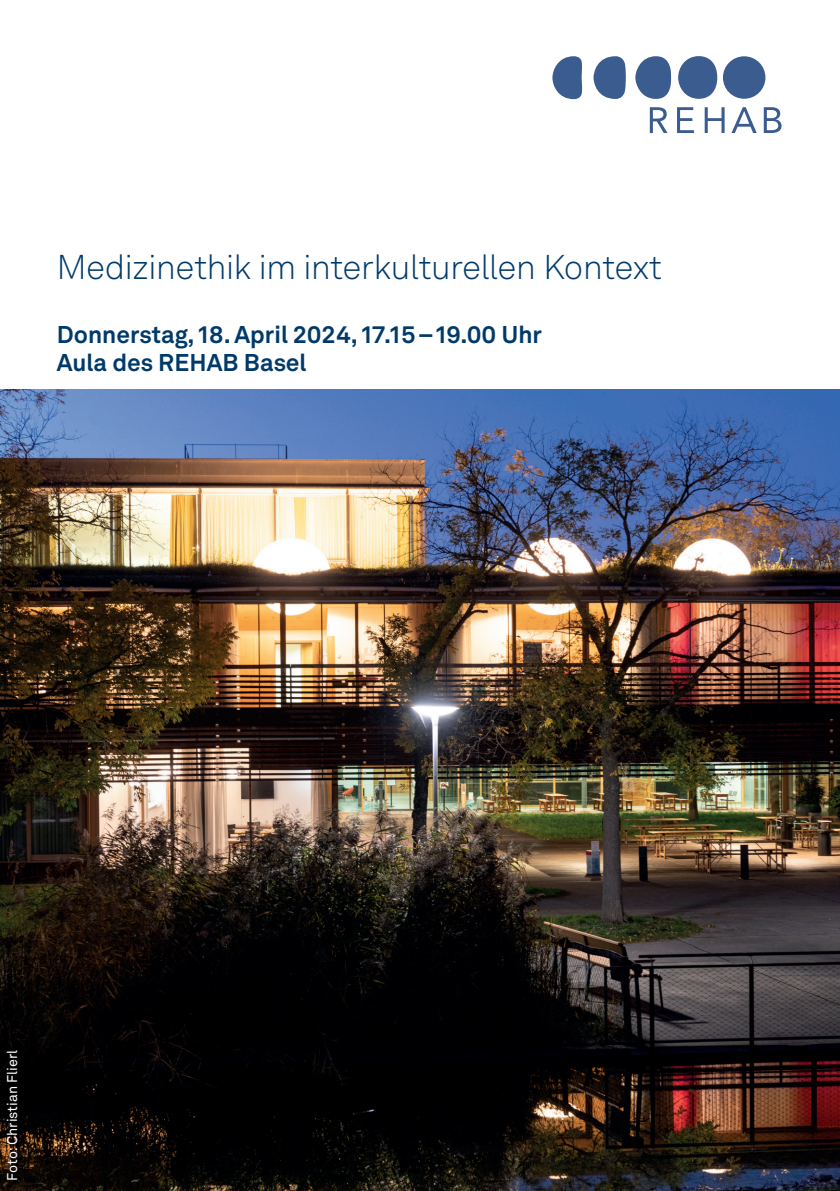
<style>
.page{position:relative;width:840px;height:1191px;background:#fff}
.page>*{position:absolute;margin:0;border:0;box-sizing:border-box;transform-origin:0 0}
.t1{font:300 34px "Akkurat LL";letter-spacing:-.01em;color:#003a6a}
.t2{font:700 24px/28px "Akkurat LL";color:#003a6a}
.t3{font:14px "Akkurat LL";color:#fff}
</style>
<div class="page">
<div style="left:722px;top:56px;width:43px;height:43px;background:#3b5c8e;border-radius:50%"></div>
<div style="left:677px;top:56px;width:39px;height:43px;background:#3b5c8e;border-radius:50%"></div>
<svg style="left:635px;top:56px;width:37px;height:43px"></svg>
<svg style="left:593px;top:56px;width:32px;height:43px"></svg>
<svg style="left:552px;top:56px;width:30px;height:43px"></svg>
<svg style="left:649px;top:107px;width:18px;height:26px"></svg>
<svg style="left:677px;top:107px;width:16px;height:26px"></svg>
<svg style="left:704px;top:107px;width:20px;height:26px"></svg>
<svg style="left:731px;top:107px;width:25px;height:26px"></svg>
<svg style="left:763px;top:107px;width:18px;height:26px"></svg>
<img style="left:0;top:389px;width:839px;height:802px">
<h1 class="t1" style="left:57px;top:243px;width:606px">Medizinethik im interkulturellen Kontext</h1>
<p class="t2" style="left:57px;top:319px;width:486px">Donnerstag, 18. April 2024, 17.15 –19.00 Uhr<br>Aula des REHAB Basel</p>
<p class="t3" style="left:2px;top:1181px;width:133px;rotate:-90deg">Foto: Christian Flierl</p>
</div>
